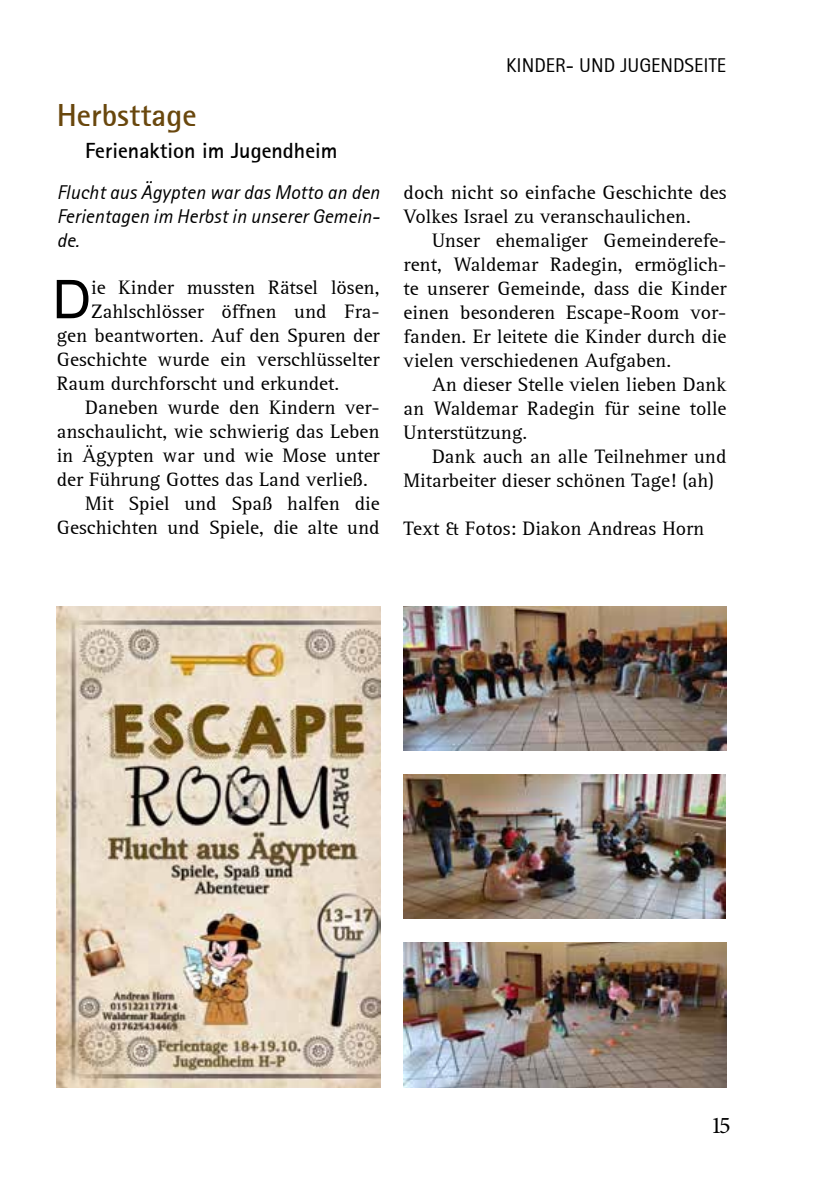
<style>
.page{position:relative;width:840px;height:1191px;background:#fff}
.page>*{position:absolute;margin:0;border:0;box-sizing:border-box;transform-origin:0 0}
.t1{font:53.6px "Arial";color:#000}
.t2{font:700 32px "Rotis Sans Serif";color:#69470d}
.t3{font:24px "Minion Pro";color:#000}
.t4{font:700 22px "Rotis Sans Serif";color:#000}
.t5{font:20px/24px "Rotis Serif";color:#000}
.t6{font:italic 20px/24px "Rotis Sans Serif";color:#000;text-align:justify}
.t7{font:20px "Rotis Sans Serif";color:#000}
</style>
<div class="page">
<img style="left:57px;top:607px;width:323px;height:480px">
<img style="left:403px;top:607px;width:323px;height:144px">
<img style="left:403px;top:775px;width:322px;height:144px">
<img style="left:403px;top:943px;width:323px;height:144px">
<h2 class="t2" style="left:57px;top:95px;width:141px">Herbsttage</h2>
<p class="t4" style="left:85px;top:137px;width:254px">Ferienaktion im Jugendheim</p>
<p class="t7" style="left:506px;top:53px;width:221px">KINDER- UND JUGENDSEITE</p>
<p class="t6" style="left:57px;top:180px;width:324px">Flucht aus Ägypten war das Motto an den Ferientagen im Herbst in unserer Gemein&shy;de.</p>
<p class="t5" style="left:403px;top:181px;width:324px">doch nicht so einfache Geschichte des<br>Volkes Israel zu veranschaulichen.</p>
<p class="t5" style="left:403px;top:229px;width:324px;text-align:justify;text-indent:28px">Unser ehemaliger Gemeinderefe&shy;rent, Waldemar Radegin, ermöglich&shy;te unserer Gemeinde, dass die Kinder einen besonderen Escape-Room vor&shy;fanden. Er leitete die Kinder durch die vielen verschiedenen Aufgaben.</p>
<p class="t5" style="left:403px;top:373px;width:324px;text-align:justify;text-indent:28px">An dieser Stelle vielen lieben Dank an Waldemar Radegin für seine tolle Unterstützung.</p>
<p class="t5" style="left:403px;top:445px;width:324px;text-indent:28px">Dank auch an alle Teilnehmer und<br>Mitarbeiter dieser schönen Tage! (ah)</p>
<p class="t5" style="left:403px;top:517px;width:302px">Text &amp; Fotos: Diakon Andreas Horn</p>
<h1 class="t1" style="left:53px;top:262px;width:40px">D</h1>
<p class="t5" style="left:91px;top:276px;width:289px">ie Kinder mussten Rätsel lösen,</p>
<p class="t5" style="left:91px;top:300px;width:289px">Zahlschlösser öffnen und Fra-</p>
<p class="t5" style="left:57px;top:324px;width:324px">gen beantworten. Auf den Spuren der</p>
<p class="t5" style="left:57px;top:348px;width:324px">Geschichte wurde ein verschlüsselter</p>
<p class="t5" style="left:57px;top:372px;width:284px">Raum durchforscht und erkundet.</p>
<p class="t5" style="left:85px;top:396px;width:296px">Daneben wurde den Kindern ver-</p>
<p class="t5" style="left:57px;top:420px;width:324px">anschaulicht, wie schwierig das Leben</p>
<p class="t5" style="left:57px;top:444px;width:324px">in Ägypten war und wie Mose unter</p>
<p class="t5" style="left:57px;top:468px;width:312px">der Führung Gottes das Land verließ.</p>
<p class="t5" style="left:85px;top:492px;width:296px">Mit Spiel und Spaß halfen die</p>
<p class="t5" style="left:57px;top:516px;width:324px">Geschichten und Spiele, die alte und</p>
<p class="t3" style="left:710px;top:1109px;width:21px">15</p>
</div>
